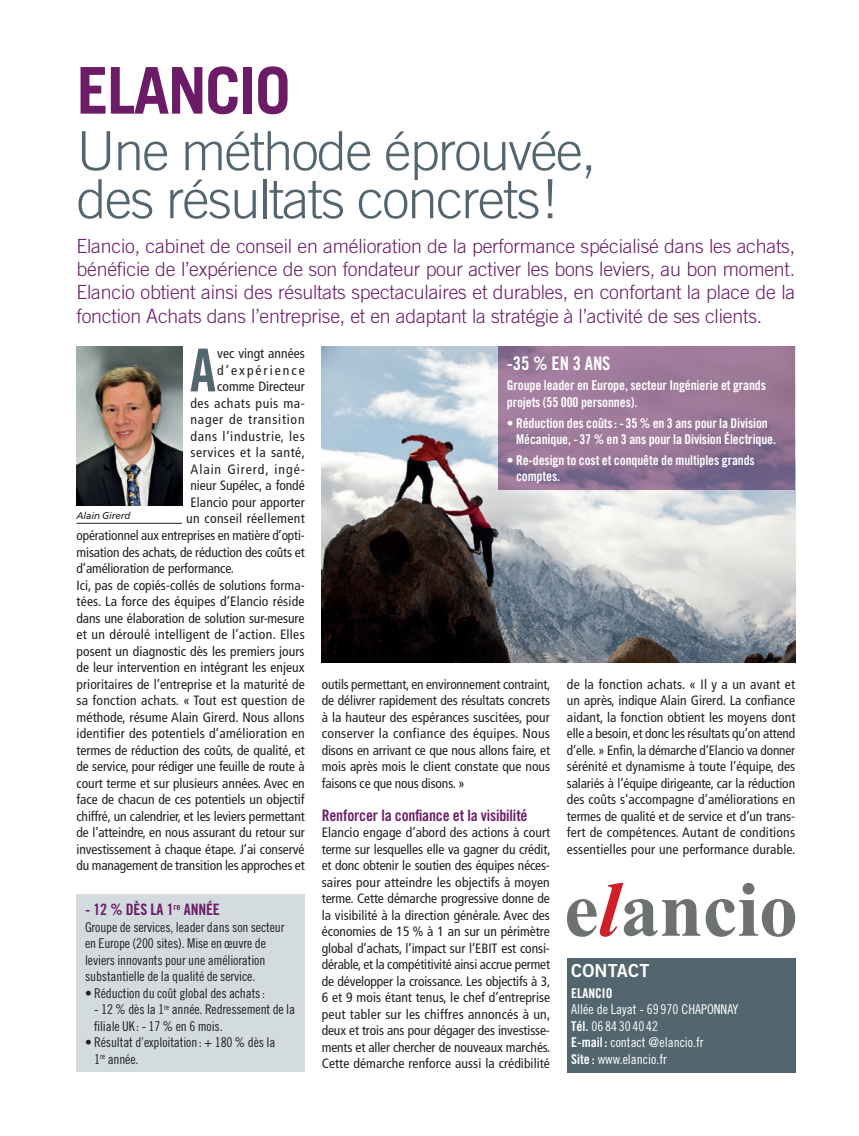
<style>
.page{position:relative;width:859px;height:1136px;background:#fff}
.page>*{position:absolute;margin:0;border:0;box-sizing:border-box;transform-origin:0 0}
.Titre1{font:700 64.5px "Trade Gothic";letter-spacing:-.03em;color:#6c1c67}
.Texte_Lettrine{font:59.25px "Trade Gothic Bold Cond Twenty";color:#53656e}
.Titre_2{font:300 54px/48px "Trade Gothic";letter-spacing:-.03em;color:#53656e}
.Chapo{font:300 19.5px/23.4px "Trade Gothic";letter-spacing:-.01em;color:#6c1c67;text-align:justify}
.Intertitre{font:18.75px "Trade Gothic Bold Cond Twenty";letter-spacing:-.01em;color:#fff}
.Adresse{font:18px "Trade Gothic Bold Two";letter-spacing:.01em;color:#fff}
.Intertitre-2{font:15.75px "Trade Gothic Bold Cond Twenty";letter-spacing:-.01em;color:#6c1c67}
.Texte_Express{font:condensed 13.5px/16.5px "Frutiger";color:#231f20;text-align:justify}
.Texte_encadré{font:13.5px/16.5px "Trade Gothic Cond Eighteen";letter-spacing:-.01em;color:#231f20}
.Texte_encadré-2{font:13.5px/16.5px "Trade Gothic Bold Cond Twenty";letter-spacing:-.01em;color:#fff}
.Texte_Lettrine-2{font:condensed 13.5px "Frutiger";color:#231f20}
.Adresse-2{font:13.5px/16.5px "Trade Gothic Cond Eighteen";color:#fff}
.Texte_Lettrine-3{font:condensed 13.5px "Frutiger";letter-spacing:.045em;color:#231f20}
.Texte_Lettrine-4{font:condensed 13.5px "Frutiger";letter-spacing:.025em;color:#231f20}
.Texte_Lettrine-5{font:condensed 13.5px "Frutiger";letter-spacing:.04em;color:#231f20}
.Texte_Lettrine-6{font:condensed 13.5px "Frutiger";letter-spacing:.055em;color:#231f20}
.Texte_Lettrine-7{font:condensed 13.5px "Frutiger";letter-spacing:.07em;color:#231f20}
.Texte_Lettrine-8{font:condensed 13.5px "Frutiger";letter-spacing:.035em;color:#231f20}
.Texte_Lettrine-9{font:condensed 13.5px "Frutiger";letter-spacing:.14em;color:#231f20}
.Légendes{font:italic 9.75px "Frutiger";letter-spacing:-.01em;color:#231f20}
.s1{font-family:"Trade Gothic Bold Cond Twenty"}
</style>
<div class="page">
<img style="left:322px;top:347px;width:473px;height:315px">
<svg style="left:567px;top:882px;width:133px;height:54px"></svg>
<svg style="left:706px;top:882px;width:89px;height:54px"></svg>
<div style="left:567px;top:957px;width:228px;height:114px;background:#53656e"></div>
<div style="left:77px;top:894px;width:228px;height:177px;background:#d4dbdf"></div>
<svg style="left:498px;top:347px;width:297px;height:143px;background:#967596"></svg>
<img style="left:77px;top:347px;width:105px;height:158px">
<hr style="left:77px;top:523px;width:105px;height:1px;background:#231f20">
<p class="Titre1" style="left:77px;top:51px;width:216px">ELANCIO</p>
<p class="Titre_2" style="left:77px;top:126px;width:521px">Une méthode éprouvée, des résultats concrets!</p>
<p class="Chapo" style="left:77px;top:234px;width:720px">Elancio, cabinet de conseil en amélioration de la performance spécialisé dans les achats, bénéficie de l’expérience de son fondateur pour activer les bons leviers, au bon moment.<br>Elancio obtient ainsi des résultats spectaculaires et durables, en confortant la place de la fonction Achats dans l’entreprise, et en adaptant la stratégie à l’activité de ses clients.</p>
<p class="Texte_Lettrine" style="left:190px;top:334px;width:28px">A</p>
<p class="Texte_Lettrine-2" style="left:217px;top:346px;width:89px">vec vingt années</p>
<p class="Texte_Lettrine-9" style="left:217px;top:362px;width:89px">d’expérience</p>
<p class="Texte_Lettrine-2" style="left:217px;top:379px;width:89px">comme Directeur</p>
<p class="Texte_Lettrine-8" style="left:190px;top:395px;width:116px">des achats puis ma-</p>
<p class="Texte_Lettrine-6" style="left:190px;top:412px;width:116px">nager de transition</p>
<p class="Texte_Lettrine-3" style="left:190px;top:428px;width:116px">dans l’industrie, les</p>
<p class="Texte_Lettrine-5" style="left:190px;top:445px;width:116px">services et la santé,</p>
<p class="Texte_Lettrine-7" style="left:190px;top:461px;width:116px">Alain Girerd, ingé-</p>
<p class="Texte_Lettrine-2" style="left:190px;top:478px;width:116px">nieur Supélec, a fondé</p>
<p class="Texte_Lettrine-2" style="left:190px;top:494px;width:116px">Elancio pour apporter</p>
<p class="Texte_Lettrine-4" style="left:186px;top:511px;width:120px">un conseil réellement</p>
<p class="Texte_Lettrine-2" style="left:77px;top:527px;width:230px">opérationnel aux entreprises en matière d’opti-</p>
<p class="Texte_Lettrine-2" style="left:77px;top:544px;width:230px">misation des achats, de réduction des coûts et</p>
<p class="Texte_Lettrine-2" style="left:77px;top:560px;width:159px">d’amélioration de performance.</p>
<p class="Texte_Express" style="left:77px;top:576px;width:230px">Ici, pas de copiés-collés de solutions forma&shy;tées. La force des équipes d’Elancio réside dans une élaboration de solution sur-mesure et un déroulé intelligent de l’action. Elles posent un diagnostic dès les premiers jours de leur intervention en intégrant les enjeux prioritaires de l’entreprise et la maturité de sa fonction achats. « Tout est question de méthode, résume Alain Girerd. Nous allons identifier des potentiels d’amélioration en termes de réduction des coûts, de qualité, et de service, pour rédiger une feuille de route à court terme et sur plusieurs années. Avec en face de chacun de ces potentiels un objectif chiffré, un calendrier, et les leviers permettant de l’atteindre, en nous assurant du retour sur investissement à chaque étape. J’ai conservé du management de transition les approches et</p>
<p class="Légendes" style="left:77px;top:509px;width:55px">Alain Girerd</p>
<p class="Intertitre-2" style="left:85px;top:899px;width:136px">- 12 % DÈS LA 1<sup>re</sup> ANNÉE</p>
<p class="Texte_encadré" style="left:85px;top:918px;width:201px">Groupe de services, leader dans son secteur en Europe (200 sites). Mise en œuvre de leviers innovants pour une amélioration substantielle de la qualité de service.</p>
<p class="Texte_encadré" style="left:85px;top:984px;width:181px">• Réduction du coût global des achats:</p>
<p class="Texte_encadré" style="left:94px;top:1000px;width:202px">- 12 % dès la 1<sup>re</sup> année. Redressement de la filiale UK: - 17 % en 6 mois.</p>
<p class="Texte_encadré" style="left:94px;top:1033px;width:183px;text-indent:-9px">• Résultat d’exploitation: + 180 % dès la<br>1<sup>re</sup> année.</p>
<p class="Intertitre" style="left:507px;top:351px;width:105px">-35 % EN 3 ANS</p>
<p class="Texte_encadré-2" style="left:507px;top:377px;width:261px">Groupe leader en Europe, secteur Ingénierie et grands projets (55 000 personnes).</p>
<p class="Texte_encadré-2" style="left:516px;top:414px;width:262px;text-indent:-9px">• Réduction des coûts: -35 % en 3 ans pour la Division<br>Mécanique, -37 % en 3 ans pour la Division Électrique.</p>
<p class="Texte_encadré-2" style="left:516px;top:451px;width:240px;text-indent:-9px">• Re-design to cost et conquête de multiples grands comptes.</p>
<p class="Texte_Express" style="left:322px;top:675px;width:230px">outils permettant, en environnement contraint, de délivrer rapidement des résultats concrets à la hauteur des espérances suscitées, pour conserver la confiance des équipes. Nous disons en arrivant ce que nous allons faire, et mois après mois le client constate que nous faisons ce que nous disons. »</p>
<p class="Intertitre-2" style="left:322px;top:805px;width:207px">Renforcer la confiance et la visibilité</p>
<p class="Texte_Express" style="left:322px;top:824px;width:230px">Elancio engage d’abord des actions à court terme sur lesquelles elle va gagner du crédit, et donc obtenir le soutien des équipes néces&shy;saires pour atteindre les objectifs à moyen terme. Cette démarche progressive donne de la visibilité à la direction générale. Avec des économies de 15 % à 1 an sur un périmètre global d’achats, l’impact sur l’EBIT est consi&shy;dérable, et la compétitivité ainsi accrue permet de développer la croissance. Les objectifs à 3, 6 et 9 mois étant tenus, le chef d’entreprise peut tabler sur les chiffres annoncés à un, deux et trois ans pour dégager des investisse&shy;ments et aller chercher de nouveaux marchés.<br>Cette démarche renforce aussi la crédibilité</p>
<p class="Texte_Express" style="left:567px;top:675px;width:230px">de la fonction achats. « Il y a un avant et un après, indique Alain Girerd. La confiance aidant, la fonction obtient les moyens dont elle a besoin, et donc les résultats qu’on attend d’elle. » Enfin, la démarche d’Elancio va donner sérénité et dynamisme à toute l’équipe, des salariés à l’équipe dirigeante, car la réduction des coûts s’accompagne d’améliorations en termes de qualité et de service et d’un trans&shy;fert de compétences. Autant de conditions essentielles pour une performance durable.</p>
<p class="Adresse" style="left:571px;top:959px;width:80px">CONTACT</p>
<p class="Adresse-2" style="left:571px;top:984px;width:169px"><span class="s1">ELANCIO<br></span>Allée de Layat - 69 970 CHAPONNAY<br><span class="s1">Tél.</span> 06 84 30 40 42</p>
<p class="Adresse-2" style="left:571px;top:1033px;width:134px"><span class="s1">E-mail :</span> contact @elancio.fr<br><span class="s1">Site :</span> www.elancio.fr</p>
</div>
